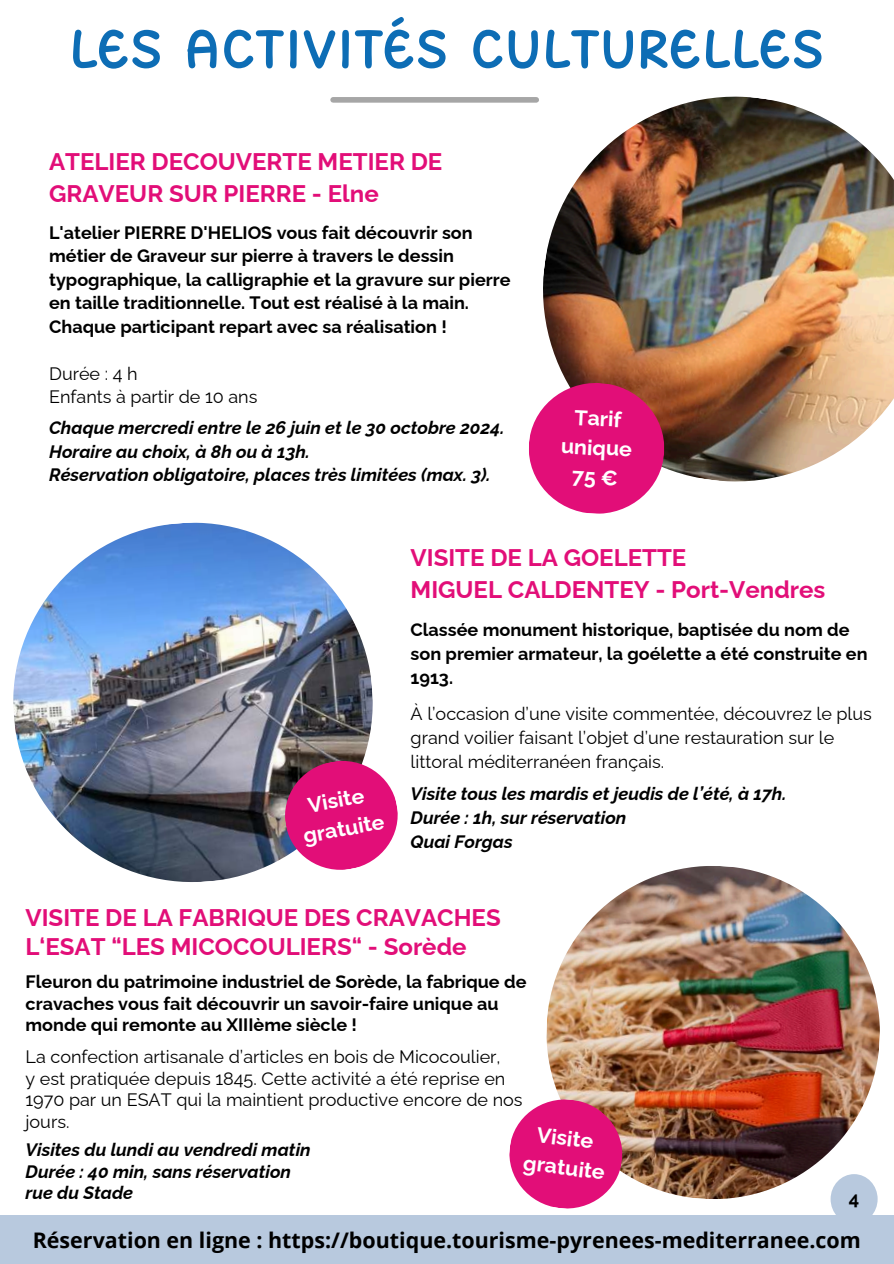
<style>
.page{position:relative;width:894px;height:1264px;background:#fff}
.page>*{position:absolute;margin:0;border:0;box-sizing:border-box;transform-origin:0 0}
.t1{font:700 54.15px "monties";color:#0d6db5}
.t2{font:700 24px/31.5px "Raleway";color:#e20e78}
.t3{font:700 21.45px "Open Sans";color:#000}
.t4{font:700 21.3px/29.2px "Raleway";color:#fff;text-align:center}
.t5{font:700 18.3px "Raleway";color:#000}
.t6{font:700 18px/23.5px "Raleway";color:#000}
.t7{font:18px/21.5px "Raleway";color:#000}
.t8{font:italic 700 18px/23.5px "Raleway";color:#000}
</style>
<div class="page">
<div style="left:333px;top:97px;width:203px;height:6px;background:#a6a6a6"></div>
<img style="left:530px;top:96px;width:363px;height:386px">
<svg style="left:529px;top:381px;width:137px;height:133px"></svg>
<img style="left:13px;top:522px;width:360px;height:360px">
<svg style="left:280px;top:756px;width:118px;height:118px"></svg>
<img style="left:546px;top:866px;width:334px;height:230px">
<svg style="left:0;top:1096px;width:893px;height:167px"></svg>
<h1 class="t1" style="left:69px;top:27px;width:756px">LES ACTIVITÉS CULTURELLES</h1>
<h2 class="t2" style="left:49px;top:146px;width:394px">ATELIER DECOUVERTE METIER DE<br>GRAVEUR SUR PIERRE - Elne</h2>
<p class="t6" style="left:49px;top:221px;width:463px">L'atelier PIERRE D'HELIOS vous fait découvrir son métier de Graveur sur pierre à travers le dessin typographique, la calligraphie et la gravure sur pierre en taille traditionnelle. Tout est réalisé à la main.<br>Chaque participant repart avec sa réalisation !</p>
<p class="t7" style="left:49px;top:362px;width:210px;line-height:23.5px">Durée : 4 h<br>Enfants à partir de 10 ans</p>
<p class="t8" style="left:49px;top:416px;width:456px">Chaque mercredi entre le 26 juin et le 30 octobre 2024.<br>Horaire au choix, à 8h ou à 13h.<br>Réservation obligatoire, places très limitées (max. 3).</p>
<p class="t4" style="left:563px;top:402px;width:72px;rotate:3deg">Tarif unique<br>75 €</p>
<p class="t4" style="left:296px;top:792px;width:83px;rotate:-10deg">Visite gratuite</p>
<h2 class="t2" style="left:410px;top:541px;width:416px;line-height:32px">VISITE DE LA GOELETTE<br>MIGUEL CALDENTEY - Port-Vendres</h2>
<p class="t6" style="left:410px;top:617px;width:458px;line-height:24px">Classée monument historique, baptisée du nom de son premier armateur, la goélette a été construite en<br>1913.</p>
<p class="t7" style="left:410px;top:701px;width:462px;line-height:24px">À l’occasion d’une visite commentée, découvrez le plus grand voilier faisant l’objet d’une restauration sur le littoral méditerranéen français.</p>
<p class="t8" style="left:410px;top:781px;width:377px;line-height:24px">Visite tous les mardis et jeudis de l’été, à 17h.<br>Durée : 1h, sur réservation<br>Quai Forgas</p>
<h2 class="t2" style="left:26px;top:902px;width:476px;line-height:29px">VISITE DE LA FABRIQUE DES CRAVACHES<br>L‘ESAT “LES MICOCOULIERS“ - Sorède</h2>
<p class="t6" style="left:26px;top:971px;width:502px;line-height:21.5px">Fleuron du patrimoine industriel de Sorède, la fabrique de cravaches vous fait découvrir un savoir-faire unique au monde qui remonte au XIIIème siècle !</p>
<p class="t7" style="left:26px;top:1046px;width:498px">La confection artisanale d’articles en bois de Micocoulier,<br>y est pratiquée depuis 1845. Cette activité a été reprise en 1970 par un ESAT qui la maintient productive encore de nos jours.</p>
<p class="t8" style="left:26px;top:1139px;width:286px;line-height:21.5px">Visites du lundi au vendredi matin<br>Durée : 40 min, sans réservation rue du Stade</p>
<p class="t4" style="left:528px;top:1118px;width:83px;rotate:7deg">Visite gratuite</p>
<p class="t5" style="left:848px;top:1187px;width:12px">4</p>
<p class="t3" style="left:33px;top:1224px;width:829px">Réservation en ligne : https://boutique.tourisme-pyrenees-mediterranee.com</p>
</div>
